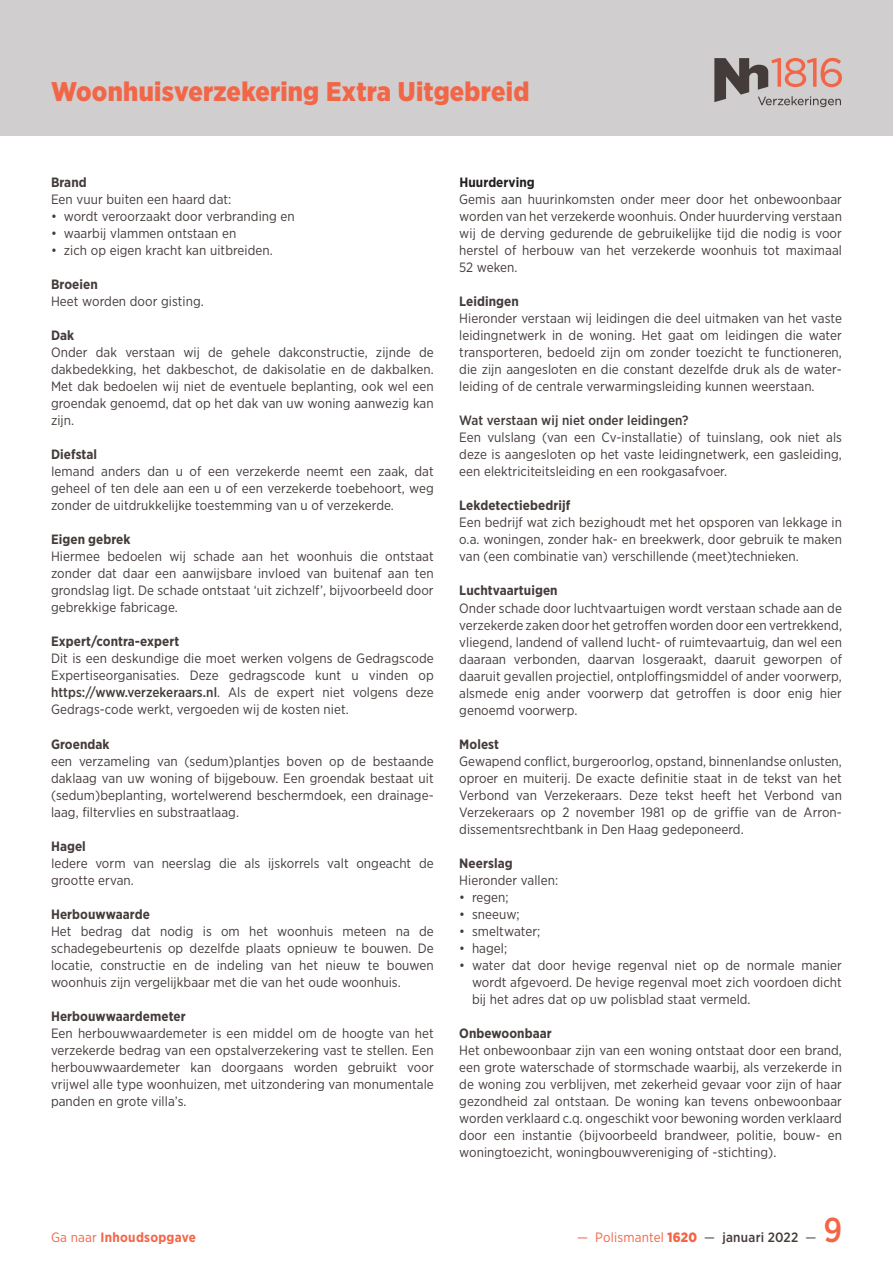
<style>
.page{position:relative;width:893px;height:1263px;background:#fff}
.page>*{position:absolute;margin:0;border:0;box-sizing:border-box;transform-origin:0 0}
.t1{font:500 34.5px "Gotham Narrow";color:#f26648}
.t2{font:900 27px "Gotham Narrow";letter-spacing:.01em;color:#f26648}
.t3{font:13.5px/17px "Gotham Narrow";letter-spacing:.005em;color:#443c3a;text-align:justify}
.t4{font:700 13.5px "Gotham Narrow";letter-spacing:.005em;color:#443c3a}
.t5{font:500 13.5px "Gotham Narrow";letter-spacing:.005em;color:#443c3a}
.t6{font:13.5px "Gotham Narrow";letter-spacing:.01em;color:#f26648}
.t7{font:700 13.5px "Gotham Narrow";letter-spacing:.02em;color:#f26648}
.t8{font:700 13.5px "Gotham Narrow";letter-spacing:.005em;color:#231f20}
.s1{font-weight:500}
.s2{font-weight:400}
.s3{font-weight:900}
.s4{color:#443c3a}
.s5{font-weight:500;color:#443c3a}
</style>
<div class="page">
<div style="left:0;top:0;width:893px;height:136px;background:#d0cece"></div>
<svg style="left:714px;top:58px;width:128px;height:49px"></svg>
<h2 class="t2" style="left:51px;top:73px;width:480px">Woonhuisverzekering Extra Uitgebreid</h2>
<p class="t4" style="left:51px;top:174px;width:37px">Brand</p>
<p class="t3" style="left:51px;top:191px;width:182px">Een vuur buiten een haard dat:</p>
<p class="t3" style="left:51px;top:208px;width:245px">• wordt veroorzaakt door verbranding en</p>
<p class="t3" style="left:51px;top:225px;width:187px">• waarbij vlammen ontstaan en</p>
<p class="t3" style="left:51px;top:242px;width:223px">• zich op eigen kracht kan uitbreiden.</p>
<p class="t4" style="left:51px;top:276px;width:48px">Broeien</p>
<p class="t3" style="left:51px;top:293px;width:154px">Heet worden door gisting.</p>
<p class="t4" style="left:51px;top:327px;width:25px">Dak</p>
<p class="t3" style="left:51px;top:344px;width:384px">Onder dak verstaan wij de gehele dakconstructie, zijnde de dakbedekking, het dakbeschot, de dakisolatie en de dakbalken.<br>Met dak bedoelen wij niet de eventuele beplanting, ook wel een groendak genoemd, dat op het dak van uw woning aanwezig kan zijn.</p>
<p class="t4" style="left:51px;top:446px;width:48px">Diefstal</p>
<p class="t3" style="left:51px;top:463px;width:384px">Iemand anders dan u of een verzekerde neemt een zaak, dat geheel of ten dele aan een u of een verzekerde toebehoort, weg zonder de uitdrukkelijke toestemming van u of verzekerde.</p>
<p class="t4" style="left:51px;top:531px;width:81px">Eigen gebrek</p>
<p class="t3" style="left:51px;top:548px;width:384px">Hiermee bedoelen wij schade aan het woonhuis die ontstaat zonder dat daar een aanwijsbare invloed van buitenaf aan ten grondslag ligt. De schade ontstaat ‘uit zichzelf’, bijvoorbeeld door gebrekkige fabricage.</p>
<p class="t4" style="left:51px;top:633px;width:130px">Expert/contra-expert</p>
<p class="t3" style="left:51px;top:650px;width:384px">Dit is een deskundige die moet werken volgens de Gedragscode Expertiseorganisaties. Deze gedragscode kunt u vinden op <span class="s1">https://www.verzekeraars.nl</span>. Als de expert niet volgens deze Gedrags-code werkt, vergoeden wij de kosten niet.</p>
<p class="t4" style="left:51px;top:735px;width:60px">Groendak</p>
<p class="t3" style="left:51px;top:752px;width:384px">een verzameling van (sedum)plantjes boven op de bestaande daklaag van uw woning of bijgebouw. Een groendak bestaat uit (sedum)beplanting, wortelwerend beschermdoek, een drainage&shy;laag, filtervlies en substraatlaag.</p>
<p class="t4" style="left:51px;top:837px;width:36px">Hagel</p>
<p class="t3" style="left:51px;top:854px;width:384px">Iedere vorm van neerslag die als ijskorrels valt ongeacht de grootte ervan.</p>
<p class="t4" style="left:51px;top:905px;width:100px">Herbouwwaarde</p>
<p class="t3" style="left:51px;top:922px;width:384px">Het bedrag dat nodig is om het woonhuis meteen na de schadegebeurtenis op dezelfde plaats opnieuw te bouwen. De locatie, constructie en de indeling van het nieuw te bouwen woonhuis zijn vergelijkbaar met die van het oude woonhuis.</p>
<p class="t4" style="left:51px;top:1007px;width:136px">Herbouwwaardemeter</p>
<p class="t3" style="left:51px;top:1024px;width:384px">Een herbouwwaardemeter is een middel om de hoogte van het verzekerde bedrag van een opstalverzekering vast te stellen. Een herbouwwaardemeter kan doorgaans worden gebruikt voor vrijwel alle type woonhuizen, met uitzondering van monumentale panden en grote villa’s.</p>
<p class="t7" style="left:51px;top:1228px;width:147px"><span class="s2">Ga naar</span> Inhoudsopgave</p>
<p class="t8" style="left:460px;top:174px;width:77px">Huurderving</p>
<p class="t3" style="left:459px;top:191px;width:384px">Gemis aan huurinkomsten onder meer door het onbewoonbaar worden van het verzekerde woonhuis. Onder huurderving verstaan wij de derving gedurende de gebruikelijke tijd die nodig is voor herstel of herbouw van het verzekerde woonhuis tot maximaal 52 weken.</p>
<p class="t4" style="left:459px;top:292px;width:61px">Leidingen</p>
<p class="t3" style="left:459px;top:310px;width:384px">Hieronder verstaan wij leidingen die deel uitmaken van het vaste leidingnetwerk in de woning. Het gaat om leidingen die water transporteren, bedoeld zijn om zonder toezicht te functioneren, die zijn aangesloten en die constant dezelfde druk als de water&shy;leiding of de centrale verwarmingsleiding kunnen weerstaan.</p>
<p class="t5" style="left:459px;top:412px;width:231px">Wat verstaan wij niet onder leidingen?</p>
<p class="t3" style="left:459px;top:429px;width:384px">Een vulslang (van een Cv-installatie) of tuinslang, ook niet als deze is aangesloten op het vaste leidingnetwerk, een gasleiding, een elektriciteitsleiding en een rookgasafvoer.</p>
<p class="t4" style="left:459px;top:497px;width:112px">Lekdetectiebedrijf</p>
<p class="t3" style="left:459px;top:514px;width:384px">Een bedrijf wat zich bezighoudt met het opsporen van lekkage in o.a. woningen, zonder hak- en breekwerk, door gebruik te maken van (een combinatie van) verschillende (meet)technieken.</p>
<p class="t4" style="left:459px;top:582px;width:100px">Luchtvaartuigen</p>
<p class="t3" style="left:459px;top:599px;width:384px">Onder schade door luchtvaartuigen wordt verstaan schade aan de verzekerde zaken door het getroffen worden door een vertrekkend, vliegend, landend of vallend lucht- of ruimtevaartuig, dan wel een daaraan verbonden, daarvan losgeraakt, daaruit geworpen of daaruit gevallen projectiel, ontploffingsmiddel of ander voorwerp, alsmede enig ander voorwerp dat getroffen is door enig hier genoemd voorwerp.</p>
<p class="t4" style="left:459px;top:735px;width:41px">Molest</p>
<p class="t3" style="left:459px;top:752px;width:384px">Gewapend conflict, burgeroorlog, opstand, binnenlandse onlusten, oproer en muiterij. De exacte definitie staat in de tekst van het Verbond van Verzekeraars. Deze tekst heeft het Verbond van Verzekeraars op 2 november 1981 op de griffie van de Arron&shy;dissementsrechtbank in Den Haag gedeponeerd.</p>
<p class="t4" style="left:459px;top:854px;width:55px">Neerslag</p>
<p class="t3" style="left:459px;top:871px;width:100px">Hieronder vallen:</p>
<p class="t3" style="left:459px;top:888px;width:51px">• regen;</p>
<p class="t3" style="left:459px;top:905px;width:62px">• sneeuw;</p>
<p class="t3" style="left:459px;top:922px;width:83px">• smeltwater;</p>
<p class="t3" style="left:459px;top:939px;width:50px">• hagel;</p>
<p class="t3" style="left:472px;top:956px;width:371px;text-indent:-13px">• water dat door hevige regenval niet op de normale manier wordt afgevoerd. De hevige regenval moet zich voordoen dicht bij het adres dat op uw polisblad staat vermeld.</p>
<p class="t4" style="left:459px;top:1024px;width:94px">Onbewoonbaar</p>
<p class="t3" style="left:459px;top:1041px;width:384px">Het onbewoonbaar zijn van een woning ontstaat door een brand, een grote waterschade of stormschade waarbij, als verzekerde in de woning zou verblijven, met zekerheid gevaar voor zijn of haar gezondheid zal ontstaan. De woning kan tevens onbewoonbaar worden verklaard c.q. ongeschikt voor bewoning worden verklaard door een instantie (bijvoorbeeld brandweer, politie, bouw- en woningtoezicht, woningbouwvereniging of -stichting).</p>
<p class="t6" style="left:577px;top:1228px;width:241px">— Polismantel <span class="s3">1620</span> <span class="s4">—</span> <span class="s5">januari 2022</span> <span class="s4">—</span></p>
<h1 class="t1" style="left:824px;top:1208px;width:20px">9</h1>
</div>
